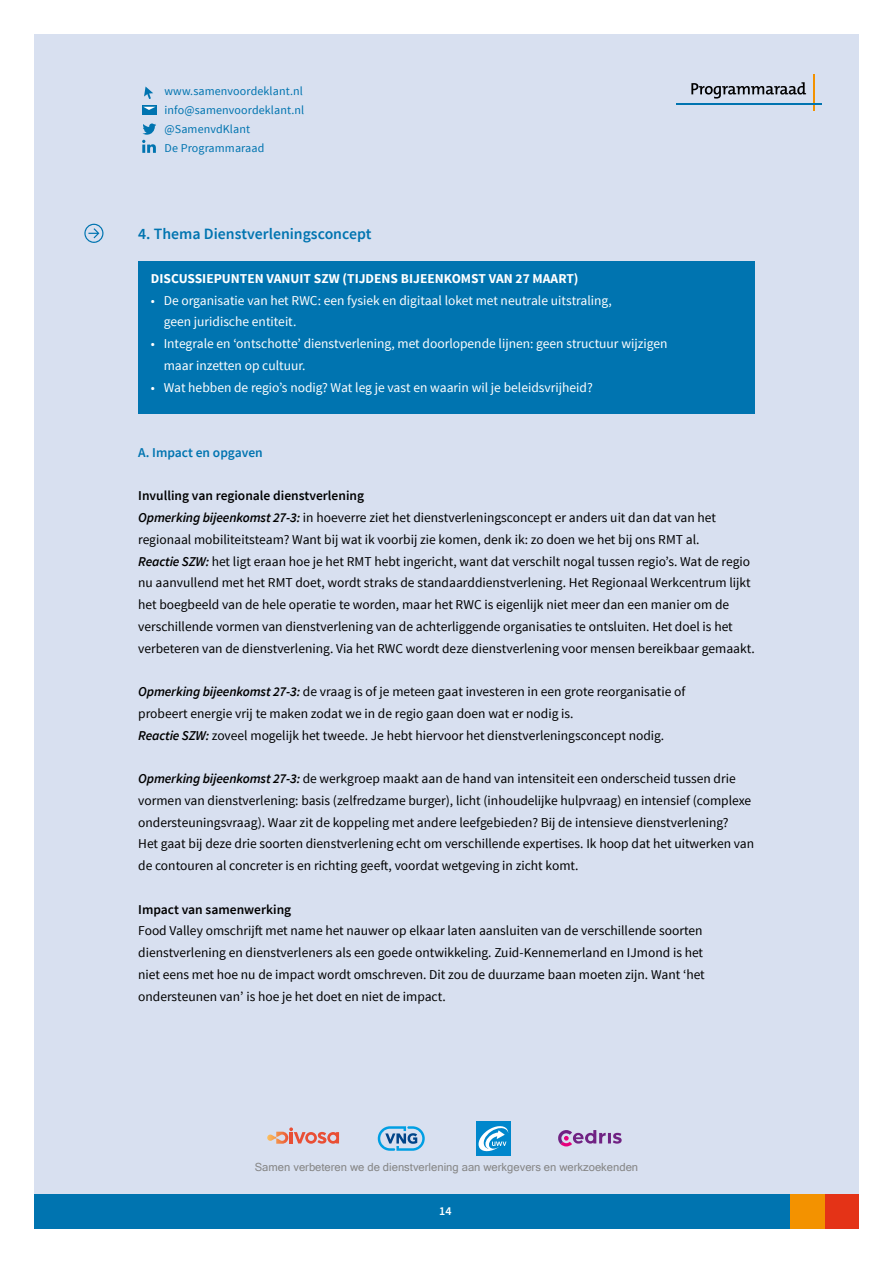
<style>
.page{position:relative;width:893px;height:1263px;background:#fff}
.page>*{position:absolute;margin:0;border:0;box-sizing:border-box;transform-origin:0 0}
.Tussenkop{font:600 15.75px "Source Sans Pro";color:#0074b0}
.Bodytekst{font:13.5px/21.8px "Source Sans Pro";color:#000}
.Tekst_blauwe_vlak{font:13.5px/21.8px "Source Sans Pro";color:#fff}
.Subtussenkop{font:600 13.5px "Source Sans Pro";color:#000}
.Kop_blauwe_vlak{font:700 13.5px "Source Sans Pro";color:#fff}
.Subtussenkop-2{font:600 13.5px "Source Sans Pro";color:#0074b0}
.Bodytekst_Tabel{font:12px "Source Sans Pro";letter-spacing:.01em;color:#0074b0}
.t1{font:600 12px "Source Sans Pro";color:#fff}
.t2{font:11.25px "Microsoft Sans Serif";color:#868686}
.s1{font-weight:600;font-style:italic}
</style>
<div class="page">
<div style="left:34px;top:34px;width:825px;height:1195px;background:#d8e0f0"></div>
<div style="left:138px;top:261px;width:617px;height:152px;background:#0074b0"></div>
<div style="left:34px;top:1195px;width:763px;height:34px;background:#0074b0"></div>
<div style="left:825px;top:1195px;width:34px;height:34px;background:#e43317"></div>
<div style="left:791px;top:1195px;width:34px;height:34px;background:#f39200"></div>
<svg style="left:378px;top:1126px;width:47px;height:25px"></svg>
<svg style="left:558px;top:1130px;width:64px;height:16px"></svg>
<svg style="left:267px;top:1127px;width:72px;height:17px"></svg>
<div style="left:476px;top:1121px;width:35px;height:35px;background:#0087cc"></div>
<svg style="left:478px;top:1126px;width:30px;height:26px"></svg>
<hr style="left:813px;top:74px;width:2px;height:37px;background:#f39200">
<hr style="left:676px;top:103px;width:145px;height:2px;background:#0074b0">
<svg style="left:691px;top:82px;width:115px;height:17px"></svg>
<svg style="left:142px;top:123px;width:14px;height:30px"></svg>
<svg style="left:142px;top:105px;width:15px;height:10px"></svg>
<svg style="left:143px;top:107px;width:13px;height:3px"></svg>
<svg style="left:144px;top:87px;width:9px;height:12px"></svg>
<svg style="left:84px;top:224px;width:19px;height:19px"></svg>
<p class="Bodytekst_Tabel" style="left:165px;top:84px;width:140px">www.samenvoordeklant.nl</p>
<p class="Bodytekst_Tabel" style="left:165px;top:103px;width:141px">info@samenvoordeklant.nl</p>
<p class="Bodytekst_Tabel" style="left:165px;top:122px;width:87px">@SamenvdKlant</p>
<p class="Bodytekst_Tabel" style="left:165px;top:141px;width:101px">De Programmaraad</p>
<h2 class="Tussenkop" style="left:138px;top:224px;width:235px">4. Thema Dienstverleningsconcept</h2>
<h2 class="Kop_blauwe_vlak" style="left:151px;top:270px;width:429px">DISCUSSIEPUNTEN VANUIT SZW (TIJDENS BIJEENKOMST VAN 27 MAART)</h2>
<p class="Tekst_blauwe_vlak" style="left:164px;top:289px;width:450px;text-indent:-13px">• De organisatie van het RWC: een fysiek en digitaal loket met neutrale uitstraling, geen juridische entiteit.</p>
<p class="Tekst_blauwe_vlak" style="left:164px;top:333px;width:505px;text-indent:-13px">• Integrale en ‘ontschotte’ dienstverlening, met doorlopende lijnen: geen structuur wijzigen maar inzetten op cultuur.</p>
<p class="Tekst_blauwe_vlak" style="left:151px;top:376px;width:443px">• Wat hebben de regio’s nodig? Wat leg je vast en waarin wil je beleidsvrijheid?</p>
<h3 class="Subtussenkop-2" style="left:138px;top:444px;width:126px">A. Impact en opgaven</h3>
<h3 class="Subtussenkop" style="left:138px;top:487px;width:227px">Invulling van regionale dienstverlening</h3>
<h2 class="Bodytekst" style="left:138px;top:507px;width:579px"><span class="s1">Opmerking bijeenkomst 27-3:</span> in hoeverre ziet het dienstverleningsconcept er anders uit dan dat van het regionaal mobiliteitsteam? Want bij wat ik voorbij zie komen, denk ik: zo doen we het bij ons RMT al.</h2>
<h2 class="Bodytekst" style="left:138px;top:550px;width:618px"><span class="s1">Reactie SZW:</span> het ligt eraan hoe je het RMT hebt ingericht, want dat verschilt nogal tussen regio’s. Wat de regio nu aanvullend met het RMT doet, wordt straks de standaarddienstverlening. Het Regionaal Werkcentrum lijkt het boegbeeld van de hele operatie te worden, maar het RWC is eigenlijk niet meer dan een manier om de verschillende vormen van dienstverlening van de achterliggende organisaties te ontsluiten. Het doel is het verbeteren van de dienstverlening. Via het RWC wordt deze dienstverlening voor mensen bereikbaar gemaakt.</h2>
<h2 class="Bodytekst" style="left:138px;top:681px;width:549px"><span class="s1">Opmerking bijeenkomst 27-3:</span> de vraag is of je meteen gaat investeren in een grote reorganisatie of probeert energie vrij te maken zodat we in de regio gaan doen wat er nodig is.</h2>
<h2 class="Bodytekst" style="left:138px;top:724px;width:528px"><span class="s1">Reactie SZW:</span> zoveel mogelijk het tweede. Je hebt hiervoor het dienstverleningsconcept nodig.</h2>
<h2 class="Bodytekst" style="left:138px;top:768px;width:617px"><span class="s1">Opmerking bijeenkomst 27-3:</span> de werkgroep maakt aan de hand van intensiteit een onderscheid tussen drie vormen van dienstverlening: basis (zelfredzame burger), licht (inhoudelijke hulpvraag) en intensief (complexe ondersteuningsvraag). Waar zit de koppeling met andere leefgebieden? Bij de intensieve dienstverlening?<br>Het gaat bij deze drie soorten dienstverlening echt om verschillende expertises. Ik hoop dat het uitwerken van de contouren al concreter is en richting geeft, voordat wetgeving in zicht komt.</h2>
<h3 class="Subtussenkop" style="left:138px;top:900px;width:155px">Impact van samenwerking</h3>
<h2 class="Bodytekst" style="left:138px;top:920px;width:568px">Food Valley omschrijft met name het nauwer op elkaar laten aansluiten van de verschillende soorten dienstverlening en dienstverleners als een goede ontwikkeling. Zuid-Kennemerland en IJmond is het niet eens met hoe nu de impact wordt omschreven. Dit zou de duurzame baan moeten zijn. Want ‘het ondersteunen van’ is hoe je het doet en niet de impact.</h2>
<p class="t2" style="left:255px;top:1161px;width:385px">Samen verbeteren we de dienstverlening aan werkgevers en werkzoekenden</p>
<p class="t1" style="left:439px;top:1203px;width:14px">14</p>
</div>
